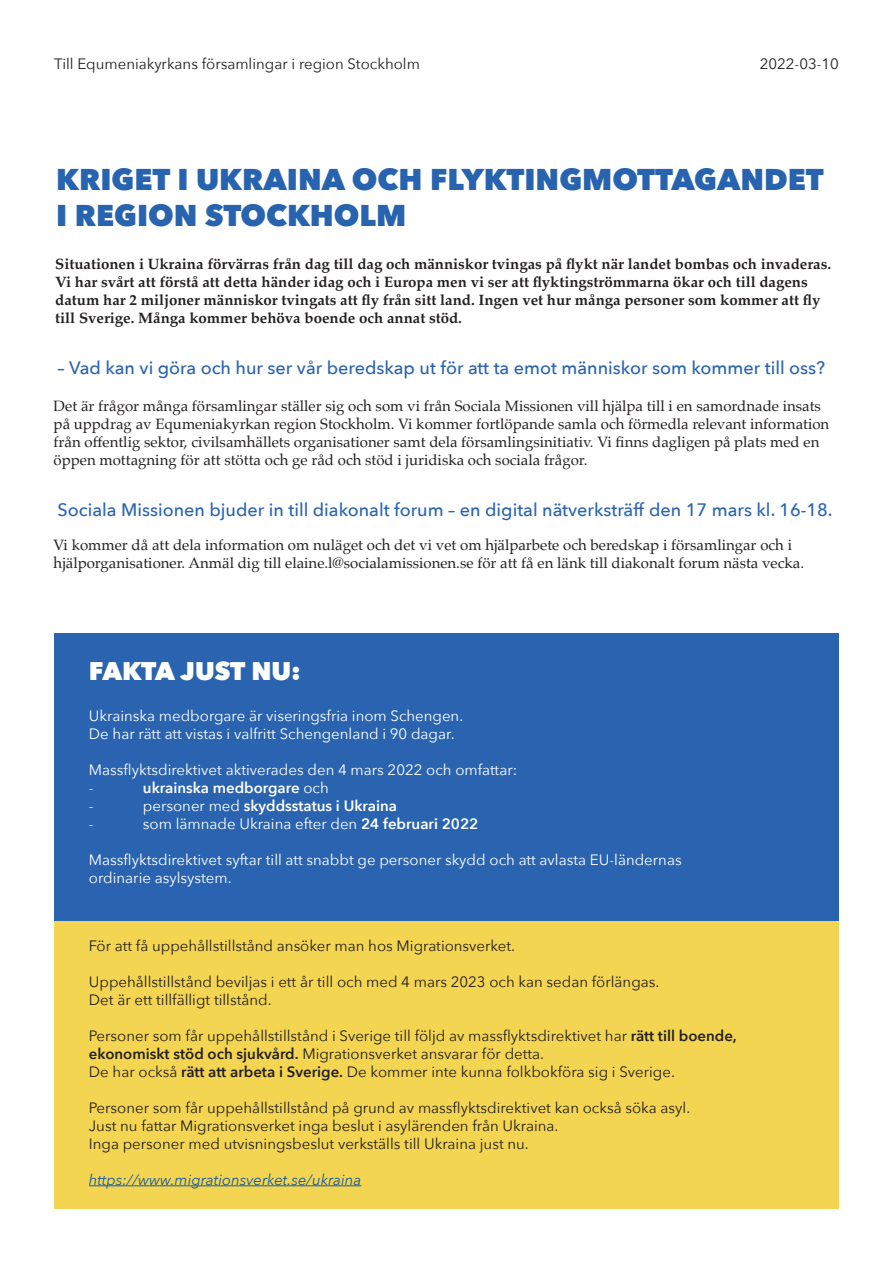
<style>
.page{position:relative;width:893px;height:1263px;background:#fff}
.page>*{position:absolute;margin:0;border:0;box-sizing:border-box;transform-origin:0 0}
.t1{font:800 30px/36px "Avenir Next";color:#2863af}
.t2{font:800 25.5px "Avenir Next";letter-spacing:-.005em;color:#fff}
.t3{font:500 18px "Avenir Next";color:#2a64b0}
.t4{font:500 18px "Avenir Next";color:#2863af}
.t5{font:15px/18px "Avenir Next";color:#231f20}
.t6{font:15px/18px "Palatino";color:#231f20}
.t7{font:700 15px/18px "Palatino";color:#231f20}
.t8{font:15px/18px "Avenir Next";color:#fff}
.t9{font:600 15px "Avenir Next";color:#fff}
.t10{font:italic 15px "Avenir Next";color:#175d9e}
.s1{font-weight:400}
.s2{font-weight:600}
</style>
<div class="page">
<div style="left:54px;top:633px;width:785px;height:288px;background:#2a64b0"></div>
<div style="left:54px;top:921px;width:785px;height:287px;background:#f4d551"></div>
<hr style="left:89px;top:1185px;width:272px;height:1px;background:#175d9e">
<p class="t5" style="left:54px;top:54px;width:367px">Till Equmeniakyrkans församlingar i region Stockholm</p>
<p class="t5" style="left:760px;top:54px;width:81px">2022-03-10</p>
<p class="t1" style="left:56px;top:161px;width:769px">KRIGET I UKRAINA OCH FLYKTINGMOTTAGANDET<br>I REGION STOCKHOLM</p>
<p class="t7" style="left:55px;top:254px;width:777px">Situationen i Ukraina förvärras från dag till dag och människor tvingas på flykt när landet bombas och invaderas.<br>Vi har svårt att förstå att detta händer idag och i Europa men vi ser att flyktingströmmarna ökar och till dagens datum har 2 miljoner människor tvingats att fly från sitt land. Ingen vet hur många personer som kommer att fly till Sverige. Många kommer behöva boende och annat stöd.</p>
<p class="t4" style="left:58px;top:352px;width:769px">– Vad kan vi göra och hur ser vår beredskap ut för att ta emot människor som kommer till oss?</p>
<p class="t6" style="left:54px;top:397px;width:777px">Det är frågor många församlingar ställer sig och som vi från Sociala Missionen vill hjälpa till i en samordnade insats på uppdrag av Equmeniakyrkan region Stockholm. Vi kommer fortlöpande samla och förmedla relevant information från offentlig sektor, civilsamhällets organisationer samt dela församlingsinitiativ. Vi finns dagligen på plats med en öppen mottagning för att stötta och ge råd och stöd i juridiska och sociala frågor.</p>
<p class="t3" style="left:58px;top:494px;width:776px">Sociala Missionen bjuder in till diakonalt forum – en digital nätverksträff den 17 mars kl. 16-18.</p>
<p class="t6" style="left:54px;top:536px;width:752px">Vi kommer då att dela information om nuläget och det vi vet om hjälparbete och beredskap i församlingar och i hjälporganisationer. Anmäl dig till elaine.l@socialamissionen.se för att få en länk till diakonalt forum nästa vecka.</p>
<p class="t2" style="left:89px;top:656px;width:214px">FAKTA JUST NU:</p>
<p class="t8" style="left:89px;top:706px;width:376px">Ukrainska medborgare är viseringsfria inom Schengen.<br>De har rätt att vistas i valfritt Schengenland i 90 dagar.</p>
<p class="t8" style="left:89px;top:760px;width:430px">Massflyktsdirektivet aktiverades den 4 mars 2022 och omfattar:</p>
<p class="t8" style="left:89px;top:778px;width:6px">-</p>
<p class="t9" style="left:143px;top:774px;width:187px">ukrainska medborgare <span class="s1">och</span></p>
<p class="t8" style="left:89px;top:796px;width:6px">-</p>
<p class="t9" style="left:143px;top:792px;width:256px"><span class="s1">personer med</span> skyddsstatus i Ukraina</p>
<p class="t8" style="left:89px;top:814px;width:6px">-</p>
<p class="t8" style="left:143px;top:814px;width:337px">som lämnade Ukraina efter den <span class="s2">24 februari 2022</span></p>
<p class="t8" style="left:89px;top:850px;width:594px">Massflyktsdirektivet syftar till att snabbt ge personer skydd och att avlasta EU-ländernas ordinarie asylsystem.</p>
<p class="t5" style="left:89px;top:936px;width:428px">För att få uppehållstillstånd ansöker man hos Migrationsverket.</p>
<p class="t5" style="left:89px;top:972px;width:572px">Uppehållstillstånd beviljas i ett år till och med 4 mars 2023 och kan sedan förlängas.<br>Det är ett tillfälligt tillstånd.</p>
<p class="t5" style="left:89px;top:1026px;width:649px">Personer som får uppehållstillstånd i Sverige till följd av massflyktsdirektivet har <span class="s2">rätt till boende, ekonomiskt stöd och sjukvård.</span> Migrationsverket ansvarar för detta.<br>De har också <span class="s2">rätt att arbeta i Sverige.</span> De kommer inte kunna folkbokföra sig i Sverige.</p>
<p class="t5" style="left:89px;top:1098px;width:603px">Personer som får uppehållstillstånd på grund av massflyktsdirektivet kan också söka asyl.<br>Just nu fattar Migrationsverket inga beslut i asylärenden från Ukraina.<br>Inga personer med utvisningsbeslut verkställs till Ukraina just nu.</p>
<p class="t10" style="left:89px;top:1167px;width:274px">https://www.migrationsverket.se/ukraina</p>
</div>
